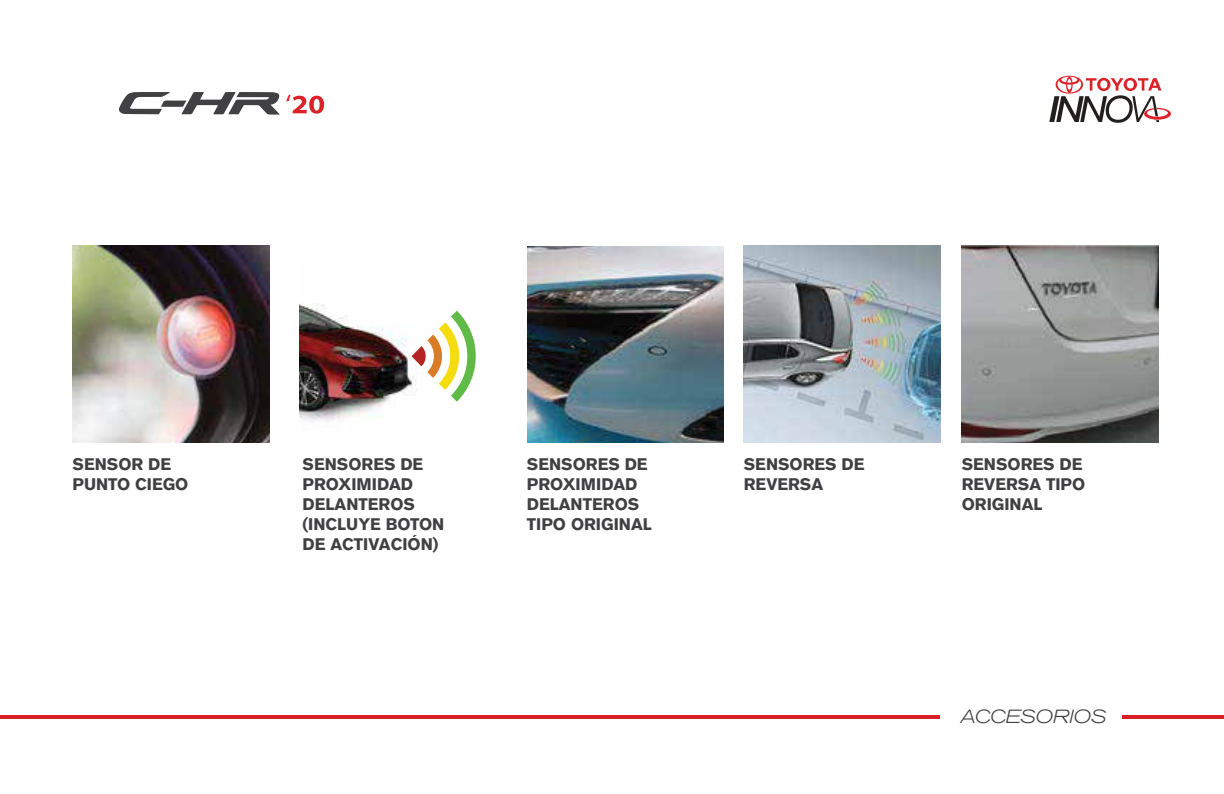
<style>
.page{position:relative;width:1224px;height:794px;background:#fff}
.page>*{position:absolute;margin:0;border:0;box-sizing:border-box;transform-origin:0 0}
.t1{font:26.6px "Myriad Pro";color:#da2228;scale:1.06 1}
.t2{font:italic 300 expanded 19px "Akzidenz Grotesk BQ";color:#404042}
.t3{font:700 16.6px/20px "Akzidenz Grotesk BQ";color:#404042}
</style>
<div class="page">
<svg style="left:119px;top:92px;width:161px;height:23px"></svg>
<svg style="left:1049px;top:76px;width:122px;height:47px"></svg>
<svg style="left:293px;top:96px;width:31px;height:18px"></svg>
<hr style="left:0;top:715px;width:940px;height:4px;background:#db1f26">
<hr style="left:1122px;top:715px;width:102px;height:4px;background:#db1f26">
<img style="left:744px;top:246px;width:196px;height:196px">
<img style="left:962px;top:246px;width:196px;height:196px">
<img style="left:527px;top:246px;width:196px;height:197px">
<img style="left:300px;top:303px;width:157px;height:119px">
<svg style="left:412px;top:311px;width:64px;height:91px"></svg>
<img style="left:73px;top:246px;width:196px;height:196px">
<h1 class="t1" style="left:286px;top:88px;width:7px">‘</h1>
<p class="t3" style="left:73px;top:454px;width:117px">SENSOR DE<br>PUNTO CIEGO</p>
<p class="t3" style="left:303px;top:454px;width:143px">SENSORES DE<br>PROXIMIDAD<br>DELANTEROS (INCLUYE BOTON<br>DE ACTIVACIÓN)</p>
<p class="t3" style="left:527px;top:454px;width:126px">SENSORES DE<br>PROXIMIDAD<br>DELANTEROS<br>TIPO ORIGINAL</p>
<p class="t3" style="left:744px;top:454px;width:122px">SENSORES DE<br>REVERSA</p>
<p class="t3" style="left:962px;top:454px;width:125px">SENSORES DE<br>REVERSA TIPO<br>ORIGINAL</p>
<p class="t2" style="left:961px;top:706px;width:147px">ACCESORIOS</p>
</div>
